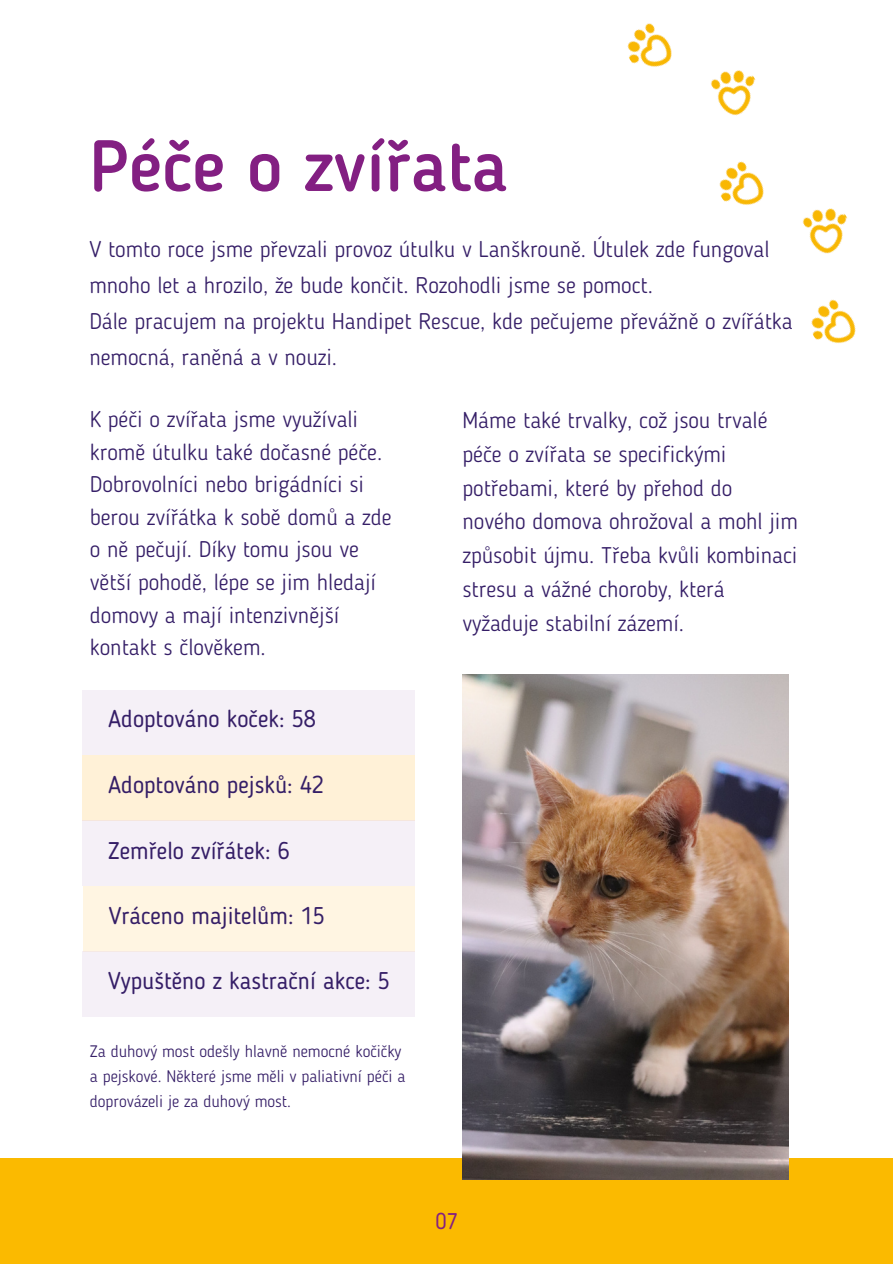
<style>
.page{position:relative;width:893px;height:1264px;background:#fff}
.page>*{position:absolute;margin:0;border:0;box-sizing:border-box;transform-origin:0 0}
.t1{font:500 72px "Blogger Sans";color:#831f82}
.t2{font:24px "Blogger Sans";color:#351e67}
.t3{font:300 22.5px/32.7px "Blogger Sans";color:#351e67}
.t4{font:22.5px "Blogger Sans";color:#831f82}
.t5{font:300 16.5px/24.8px "Blogger Sans";color:#351e67}
</style>
<div class="page">
<img style="left:414px;top:23px;width:442px;height:746px">
<div style="left:0;top:1158px;width:892px;height:105px;background:#fbba00"></div>
<div style="left:82px;top:690px;width:332px;height:65px;background:#f5f0f7"></div>
<div style="left:82px;top:755px;width:332px;height:65px;background:#fff1d7"></div>
<div style="left:82px;top:820px;width:332px;height:66px;background:#f5f0f7"></div>
<img style="left:462px;top:674px;width:326px;height:505px">
<div style="left:83px;top:886px;width:331px;height:65px;background:#fff5e2"></div>
<div style="left:82px;top:951px;width:332px;height:65px;background:#f5f0f7"></div>
<p class="t1" style="left:89px;top:136px;width:420px">Péče o zvířata</p>
<p class="t3" style="left:89px;top:233px;width:681px;line-height:36px">V tomto roce jsme převzali provoz útulku v Lanškrouně. Útulek zde fungoval mnoho let a hrozilo, že bude končit. Rozohodli jsme se pomoct.</p>
<p class="t3" style="left:89px;top:305px;width:704px;line-height:36px">Dále pracujem na projektu Handipet Rescue, kde pečujeme převážně o zvířátka nemocná, raněná a v nouzi.</p>
<p class="t3" style="left:90px;top:404px;width:303px">K péči o zvířata jsme využívali kromě útulku také dočasné péče.<br>Dobrovolníci nebo brigádníci si berou zvířátka k sobě domů a zde o ně pečují. Díky tomu jsou ve větší pohodě, lépe se jim hledají domovy a mají intenzivnější kontakt s člověkem.</p>
<p class="t2" style="left:108px;top:709px;width:209px">Adoptováno koček: 58</p>
<p class="t2" style="left:108px;top:774px;width:217px">Adoptováno pejsků: 42</p>
<p class="t2" style="left:108px;top:840px;width:183px">Zemřelo zvířátek: 6</p>
<p class="t2" style="left:109px;top:905px;width:217px">Vráceno majitelům: 15</p>
<p class="t2" style="left:108px;top:970px;width:283px">Vypuštěno z kastrační akce: 5</p>
<p class="t5" style="left:90px;top:1040px;width:317px">Za duhový most odešly hlavně nemocné kočičky a pejskové. Některé jsme měli v paliativní péči a doprovázeli je za duhový most.</p>
<p class="t3" style="left:462px;top:405px;width:337px;line-height:33.8px">Máme také trvalky, což jsou trvalé péče o zvířata se specifickými potřebami, které by přehod do nového domova ohrožoval a mohl jim způsobit újmu. Třeba kvůli kombinaci stresu a vážné choroby, která vyžaduje stabilní zázemí.</p>
<p class="t4" style="left:435px;top:1211px;width:24px">07</p>
</div>
